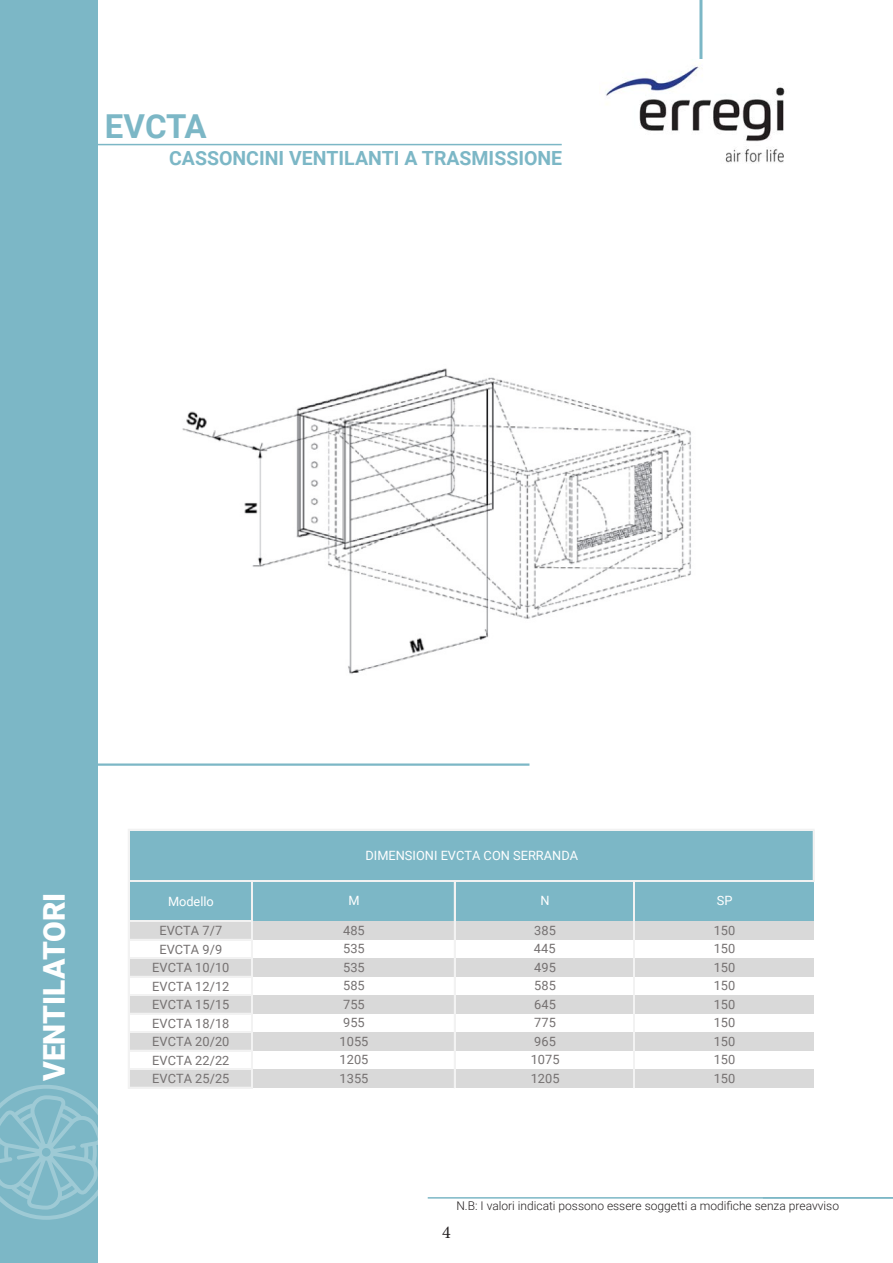
<style>
.page{position:relative;width:893px;height:1263px;background:#fff}
.page>*{position:absolute;margin:0;border:0;box-sizing:border-box;transform-origin:0 0}
.t1{font:700 33px "Roboto";letter-spacing:-.005em;color:#7cb7c6}
.t2{font:900 30px "Roboto";color:#fff}
.t3{font:700 19.5px "Roboto";color:#7cb7c6}
.t4{font:18px "Minion Pro";color:#231f20}
.t5{font:12.75px/18.5px "Roboto";letter-spacing:.005em;color:#757171}
.t6{font:12.75px "Roboto";color:#fff}
.t7{font:300 12px "Roboto";color:#231f20}
</style>
<div class="page">
<hr style="left:81px;top:144px;width:481px;height:1px;background:#7cb7c6">
<hr style="left:699px;top:0;width:3px;height:65px;background:#7cb7c6">
<img style="left:605px;top:60px;width:180px;height:104px">
<hr style="left:428px;top:1197px;width:465px;height:1px;background:#7cb7c6">
<hr style="left:0;top:763px;width:529px;height:3px;background:#7cb7c6">
<div style="left:0;top:0;width:98px;height:1263px;background:#7cb7c6"></div>
<svg style="left:0;top:1085px;width:98px;height:135px"></svg>
<img style="left:182px;top:368px;width:509px;height:306px">
<div style="left:129px;top:830px;width:685px;height:91px;background:#7cb7c6"></div>
<div style="left:129px;top:921px;width:685px;height:19px;background:#d9d9d9"></div>
<div style="left:129px;top:958px;width:685px;height:19px;background:#d9d9d9"></div>
<div style="left:129px;top:995px;width:685px;height:19px;background:#d9d9d9"></div>
<div style="left:129px;top:1032px;width:685px;height:19px;background:#d9d9d9"></div>
<div style="left:129px;top:1069px;width:685px;height:19px;background:#d9d9d9"></div>
<hr style="left:128px;top:829px;width:1px;height:259px;background:#f2f2f2">
<hr style="left:813px;top:830px;width:1px;height:52px;background:#f2f2f2">
<hr style="left:251px;top:882px;width:2px;height:206px;background:#f2f2f2">
<hr style="left:454px;top:882px;width:1px;height:206px;background:#f2f2f2">
<hr style="left:633px;top:882px;width:1px;height:206px;background:#f2f2f2">
<hr style="left:634px;top:882px;width:1px;height:206px;background:#f2f2f2">
<hr style="left:129px;top:829px;width:685px;height:1px;background:#f2f2f2">
<hr style="left:129px;top:880px;width:685px;height:2px;background:#f2f2f2">
<hr style="left:129px;top:920px;width:124px;height:1px;background:#f2f2f2">
<hr style="left:129px;top:921px;width:124px;height:1px;background:#f2f2f2">
<hr style="left:129px;top:939px;width:124px;height:1px;background:#f2f2f2">
<hr style="left:129px;top:957px;width:124px;height:1px;background:#f2f2f2">
<hr style="left:129px;top:958px;width:124px;height:1px;background:#f2f2f2">
<hr style="left:129px;top:976px;width:124px;height:1px;background:#f2f2f2">
<hr style="left:129px;top:994px;width:124px;height:1px;background:#f2f2f2">
<hr style="left:129px;top:995px;width:124px;height:1px;background:#f2f2f2">
<hr style="left:129px;top:1013px;width:124px;height:1px;background:#f2f2f2">
<hr style="left:129px;top:1031px;width:124px;height:1px;background:#f2f2f2">
<hr style="left:129px;top:1032px;width:124px;height:1px;background:#f2f2f2">
<hr style="left:129px;top:1050px;width:124px;height:1px;background:#f2f2f2">
<hr style="left:129px;top:1068px;width:124px;height:1px;background:#f2f2f2">
<hr style="left:129px;top:1069px;width:124px;height:1px;background:#f2f2f2">
<hr style="left:129px;top:1087px;width:124px;height:1px;background:#f2f2f2">
<p class="t1" style="left:105px;top:103px;width:103px">EVCTA</p>
<p class="t3" style="left:169px;top:144px;width:394px">CASSONCINI VENTILANTI A TRASMISSIONE</p>
<p class="t2" style="left:33px;top:1081px;width:190px;rotate:-90deg">VENTILATORI</p>
<p class="t6" style="left:168px;top:892px;width:47px">Modello</p>
<p class="t5" style="left:152px;top:921px;width:79px;text-align:center">EVCTA 7/7<br>EVCTA 9/9<br>EVCTA 10/10<br>EVCTA 12/12<br>EVCTA 15/15<br>EVCTA 18/18<br>EVCTA 20/20<br>EVCTA 22/22<br>EVCTA 25/25</p>
<p class="t6" style="left:366px;top:846px;width:214px">DIMENSIONI EVCTA CON SERRANDA</p>
<p class="t6" style="left:348px;top:892px;width:13px">M</p>
<p class="t5" style="left:340px;top:920px;width:30px">485<br>535<br>535<br>585<br>755<br>955<br>1055<br>1205<br>1355</p>
<p class="t6" style="left:541px;top:892px;width:11px">N</p>
<p class="t5" style="left:531px;top:920px;width:30px">385<br>445<br>495<br>585<br>645<br>775<br>965<br>1075</p>
<p class="t5" style="left:531px;top:1068px;width:30px">1205</p>
<p class="t6" style="left:717px;top:892px;width:17px">SP</p>
<p class="t5" style="left:714px;top:920px;width:23px;text-align:justify">150<br>150<br>150</p>
<p class="t5" style="left:714px;top:976px;width:23px">150</p>
<p class="t5" style="left:714px;top:994px;width:23px">150</p>
<p class="t5" style="left:714px;top:1013px;width:23px">150</p>
<p class="t5" style="left:714px;top:1031px;width:23px">150</p>
<p class="t5" style="left:714px;top:1050px;width:23px">150</p>
<p class="t5" style="left:714px;top:1068px;width:23px">150</p>
<p class="t7" style="left:456px;top:1197px;width:384px">N.B: I valori indicati possono essere soggetti a modifiche senza preavviso</p>
<p class="t4" style="left:442px;top:1220px;width:10px">4</p>
</div>
